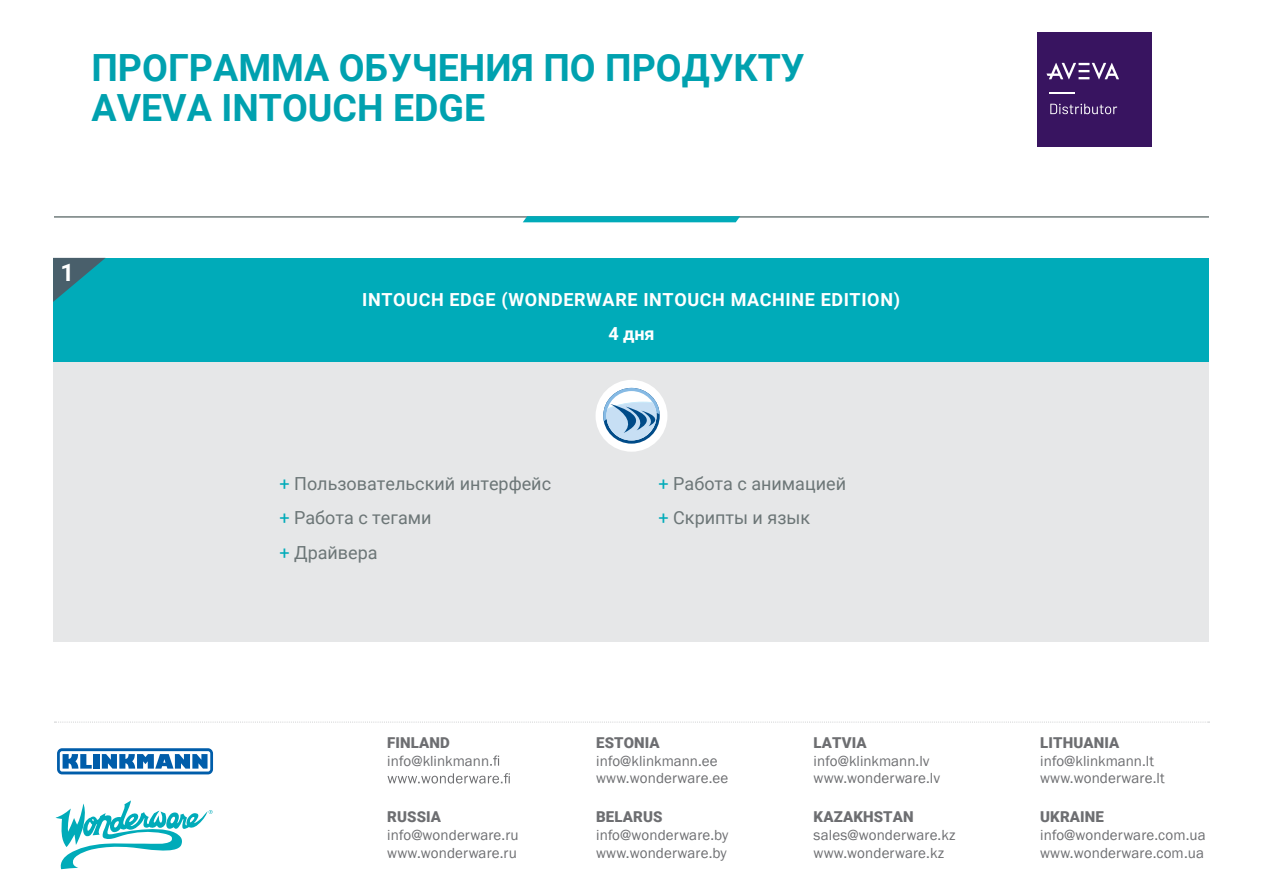
<style>
.page{position:relative;width:1263px;height:893px;background:#fff}
.page>*{position:absolute;margin:0;border:0;box-sizing:border-box;transform-origin:0 0}
.t1{font:700 37.5px/40.5px "Roboto";color:#00a1af}
.t2{font:700 24px "Roboto";color:#fff}
.t3{font:18px/34.3px "Roboto";color:#6c7677}
.t4{font:700 18px/33.6px "Roboto";letter-spacing:.035em;color:#fff;text-align:center}
.t5{font:15px/17.7px "Franklin Gothic";letter-spacing:.01em;color:#6d6e71}
.t6{font:900 15px "Roboto";letter-spacing:.01em;color:#6d6e71}
.s1{color:#00abb9}
</style>
<div class="page">
<div style="left:53px;top:258px;width:1156px;height:383px;background:#e6e7e8"></div>
<hr style="left:54px;top:216px;width:1155px;height:2px;background:#717d7c">
<svg style="left:523px;top:216px;width:217px;height:6px"></svg>
<div style="left:1037px;top:33px;width:114px;height:114px;background:#381460"></div>
<svg style="left:1046px;top:63px;width:73px;height:16px"></svg>
<svg style="left:1050px;top:104px;width:67px;height:10px"></svg>
<svg style="left:1049px;top:92px;width:25px;height:1px"></svg>
<div style="left:53px;top:258px;width:1156px;height:103px;background:#00abb9"></div>
<svg style="left:53px;top:258px;width:52px;height:44px"></svg>
<div style="left:595px;top:380px;width:72px;height:72px;background:#fff;border-radius:50%"></div>
<svg style="left:603px;top:388px;width:57px;height:56px"></svg>
<svg style="left:603px;top:388px;width:57px;height:52px"></svg>
<svg style="left:54px;top:722px;width:1155px;height:1px"></svg>
<svg style="left:490px;top:755px;width:9px;height:11px"></svg>
<svg style="left:387px;top:773px;width:123px;height:10px"></svg>
<svg style="left:56px;top:800px;width:157px;height:69px"></svg>
<svg style="left:57px;top:748px;width:156px;height:26px"></svg>
<h1 class="t1" style="left:91px;top:46px;width:715px">ПРОГРАММА ОБУЧЕНИЯ ПО ПРОДУКТУ<br>AVEVA INTOUCH EDGE</h1>
<h2 class="t2" style="left:61px;top:255px;width:15px">1</h2>
<p class="t4" style="left:362px;top:282px;width:539px">INTOUCH EDGE (WONDERWARE INTOUCH MACHINE EDITION)<br>4 дня</p>
<p class="t3" style="left:279px;top:466px;width:273px"><span class="s1">+</span> Пользовательский интерфейс <span class="s1">+</span> Работа с тегами<br><span class="s1">+</span> Драйвера</p>
<p class="t3" style="left:658px;top:466px;width:189px"><span class="s1">+</span> Работа с анимацией <span class="s1">+</span> Скрипты и язык</p>
<p class="t6" style="left:387px;top:732px;width:64px">FINLAND</p>
<p class="t5" style="left:387px;top:752px;width:103px">info@klinkmann</p>
<p class="t6" style="left:387px;top:806px;width:55px">RUSSIA</p>
<p class="t5" style="left:387px;top:826px;width:133px">info@wonderware.ru www.wonderware.ru</p>
<p class="t6" style="left:596px;top:732px;width:65px">ESTONIA</p>
<p class="t5" style="left:596px;top:752px;width:134px">info@klinkmann.ee www.wonderware.ee</p>
<p class="t6" style="left:596px;top:806px;width:68px">BELARUS</p>
<p class="t5" style="left:596px;top:826px;width:134px">info@wonderware.by www.wonderware.by</p>
<p class="t6" style="left:813px;top:732px;width:55px">LATVIA</p>
<p class="t5" style="left:813px;top:752px;width:128px">info@klinkmann.lv www.wonderware.lv</p>
<p class="t6" style="left:814px;top:806px;width:102px">KAZAKHSTAN</p>
<p class="t5" style="left:814px;top:826px;width:143px">sales@wonderware.kz www.wonderware.kz</p>
<p class="t6" style="left:1040px;top:732px;width:81px">LITHUANIA</p>
<p class="t5" style="left:1040px;top:752px;width:126px">info@klinkmann.lt www.wonderware.lt</p>
<p class="t6" style="left:1040px;top:806px;width:65px">UKRAINE</p>
<p class="t5" style="left:1040px;top:826px;width:167px">info@wonderware.com.ua www.wonderware.com.ua</p>
</div>
